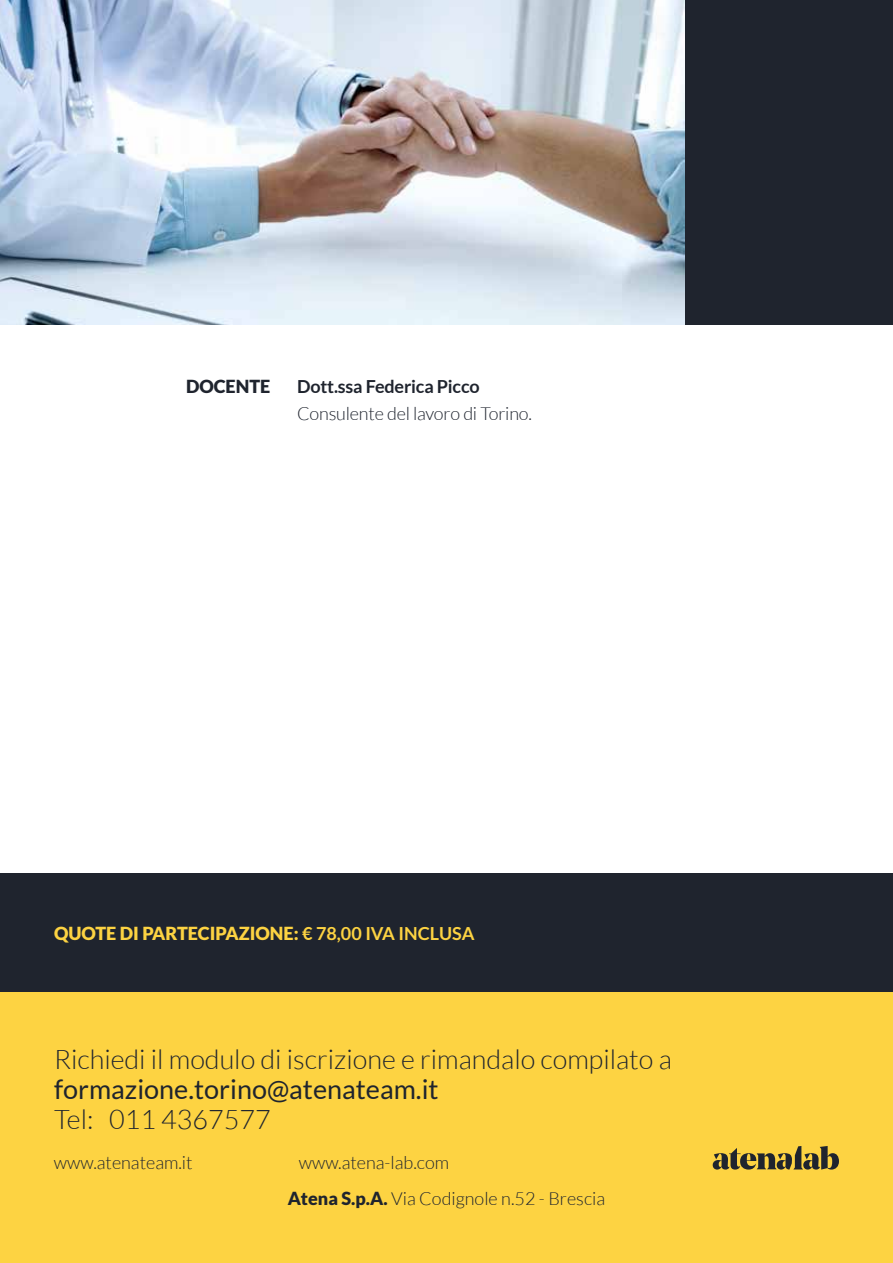
<style>
.page{position:relative;width:893px;height:1263px;background:#fff}
.page>*{position:absolute;margin:0;border:0;box-sizing:border-box;transform-origin:0 0}
.t1{font:300 27px "Lato";color:#1f242e}
.t2{font:27px "Lato";color:#1f242e}
.t3{font:300 18px "Lato";color:#1f242e}
.t4{font:900 18px "Lato";color:#fdd342}
.t5{font:700 18px "Lato";letter-spacing:-.01em;color:#1f242e}
.t6{font:900 18px "Lato";color:#1f242e}
.s1{font-weight:700}
.s2{font-weight:900}
</style>
<div class="page">
<div style="left:0;top:873px;width:893px;height:120px;background:#1f242e"></div>
<div style="left:0;top:993px;width:893px;height:270px;background:#fdd342"></div>
<svg style="left:713px;top:1146px;width:126px;height:23px"></svg>
<img style="left:0;top:0;width:685px;height:325px">
<div style="left:685px;top:0;width:208px;height:325px;background:#1f242e"></div>
<p class="t6" style="left:186px;top:376px;width:86px">DOCENTE</p>
<p class="t5" style="left:297px;top:376px;width:184px">Dott.ssa Federica Picco</p>
<p class="t3" style="left:297px;top:404px;width:236px">Consulente del lavoro di Torino.</p>
<p class="t4" style="left:54px;top:923px;width:422px">QUOTE DI PARTECIPAZIONE: <span class="s1">€ 78,00 IVA INCLUSA</span></p>
<h1 class="t1" style="left:54px;top:1044px;width:619px">Richiedi il modulo di iscrizione e rimandalo compilato a</h1>
<h1 class="t2" style="left:54px;top:1074px;width:386px">formazione.torino@atenateam.it</h1>
<h1 class="t1" style="left:54px;top:1104px;width:218px">Tel: 011 4367577</h1>
<p class="t3" style="left:54px;top:1153px;width:140px">www.atenateam.it</p>
<p class="t3" style="left:299px;top:1153px;width:152px">www.atena-lab.com</p>
<p class="t3" style="left:288px;top:1189px;width:319px"><span class="s2">Atena S.p.A.</span> Via Codignole n.52 - Brescia</p>
</div>
